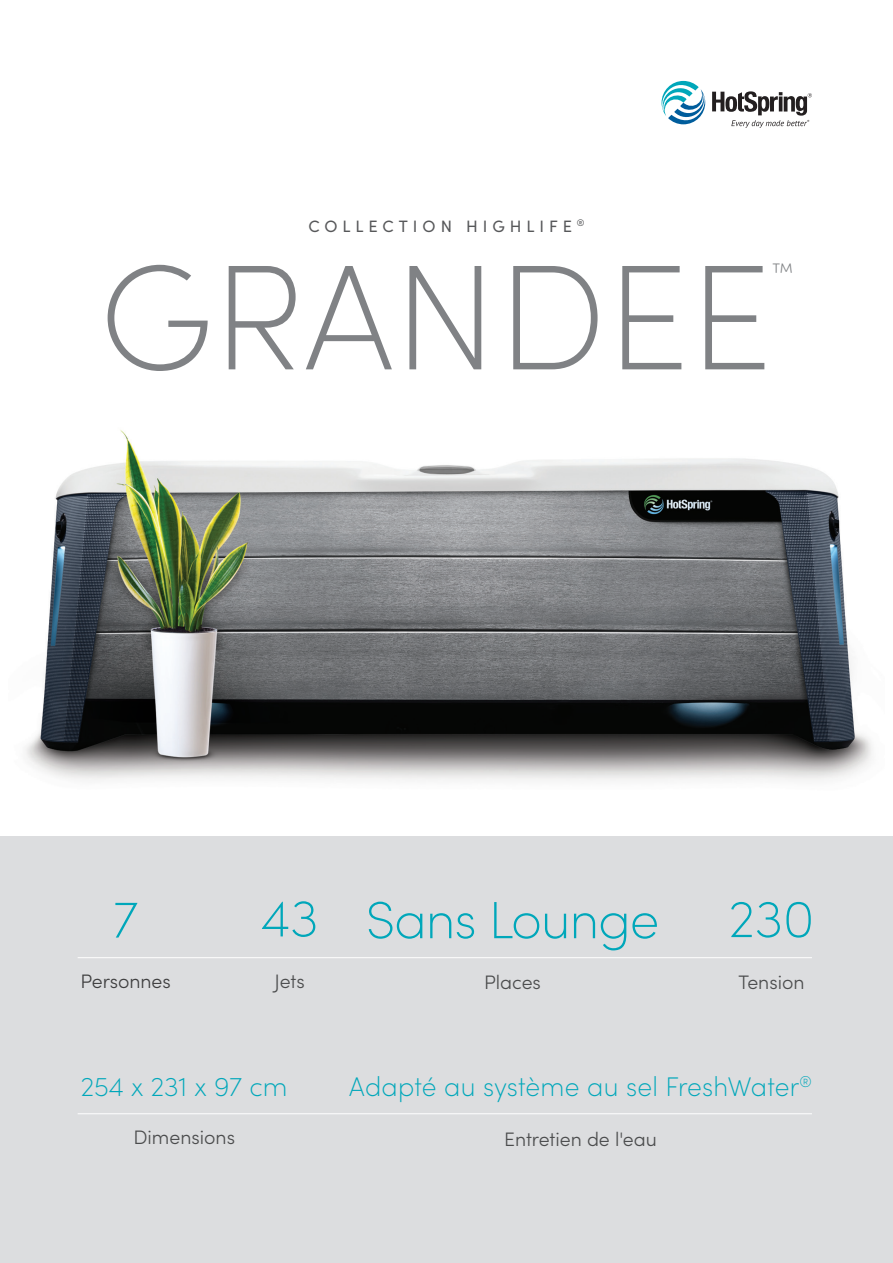
<style>
.page{position:relative;width:893px;height:1263px;background:#fff}
.page>*{position:absolute;margin:0;border:0;box-sizing:border-box;transform-origin:0 0}
.t1{font:200 150px "Sofia Pro";color:#808285}
.t2{font:200 52.5px "Sofia Pro";letter-spacing:-.02em;color:#00a7ba}
.t3{font:200 27px "Sofia Pro";color:#00a7ba}
.t4{font:200 22.5px "Sofia Pro";color:#808285}
.t5{font:300 19.5px "Sofia Pro";color:#4b4c4d}
.t6{font:300 19.5px "Sofia Pro";letter-spacing:-.005em;color:#3e3e3f}
.t7{font:16.5px "Sofia Pro";letter-spacing:.3em;color:#57585a}
</style>
<div class="page">
<svg style="left:661px;top:80px;width:151px;height:48px"></svg>
<img style="left:8px;top:430px;width:877px;height:407px">
<div style="left:0;top:837px;width:893px;height:426px;background:#dcdddf"></div>
<hr style="left:78px;top:957px;width:734px;height:1px;background:#fff">
<hr style="left:78px;top:1113px;width:734px;height:1px;background:#fff">
<p class="t7" style="left:308px;top:214px;width:278px">COLLECTION HIGHLIFE <sup>®</sup></p>
<p class="t1" style="left:99px;top:209px;width:675px">GRANDEE</p>
<p class="t4" style="left:772px;top:255px;width:23px">™</p>
<p class="t2" style="left:113px;top:881px;width:27px">7</p>
<p class="t6" style="left:80px;top:967px;width:92px">Personnes</p>
<p class="t2" style="left:261px;top:880px;width:59px">43</p>
<p class="t5" style="left:275px;top:967px;width:32px">Jets</p>
<p class="t3" style="left:81px;top:1067px;width:208px">254 x 231 x 97 cm</p>
<p class="t5" style="left:133px;top:1123px;width:103px">Dimensions</p>
<p class="t2" style="left:366px;top:882px;width:295px">Sans Lounge</p>
<p class="t5" style="left:484px;top:968px;width:58px">Places</p>
<p class="t2" style="left:729px;top:881px;width:87px">230</p>
<p class="t5" style="left:738px;top:968px;width:68px">Tension</p>
<p class="t3" style="left:349px;top:1067px;width:464px">Adapté au système au sel FreshWater<sup>®</sup></p>
<p class="t5" style="left:504px;top:1125px;width:154px">Entretien de l'eau</p>
</div>
